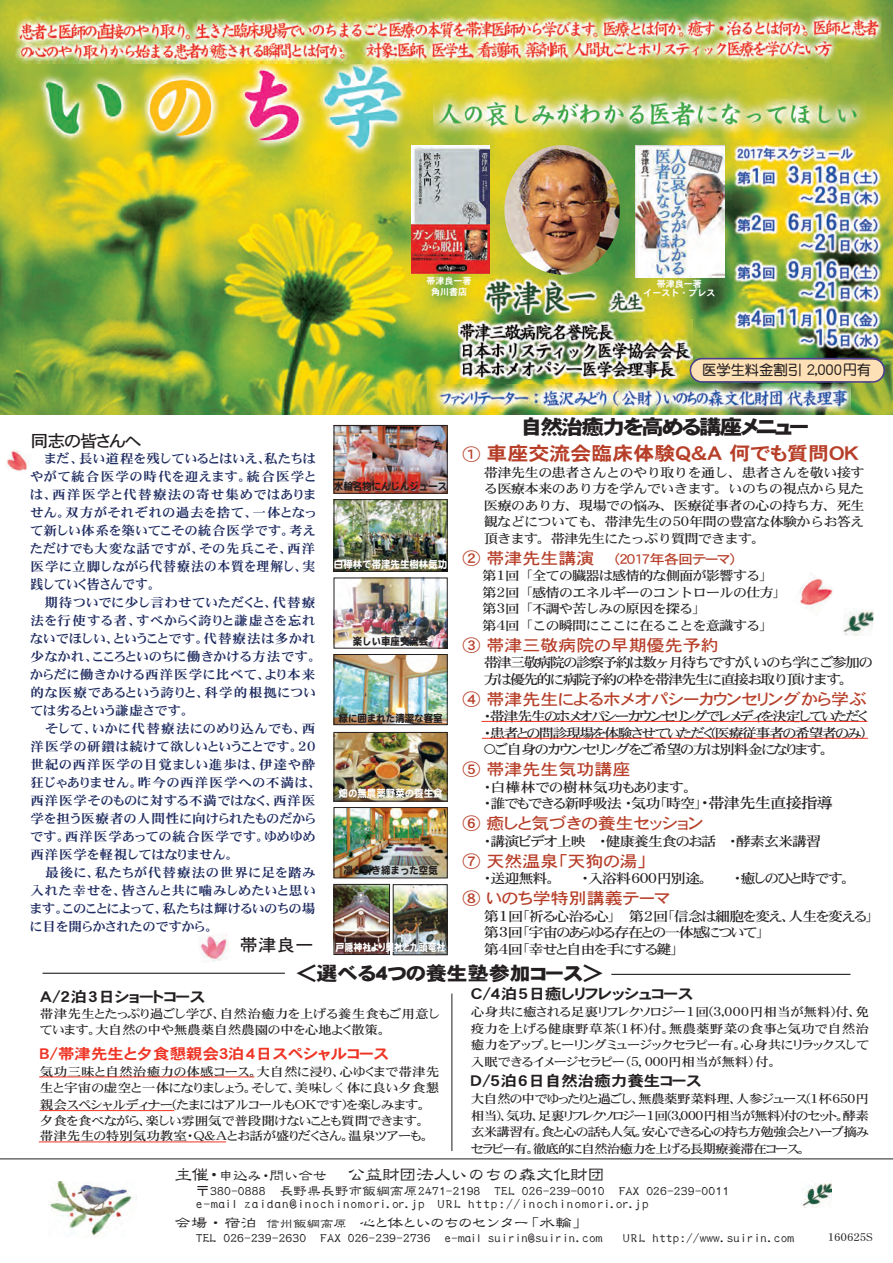
<style>
.page{position:relative;width:893px;height:1263px;background:#fff}
.page>*{position:absolute;margin:0;border:0;box-sizing:border-box;transform-origin:0 0}
.t1{font:20.25px "DFHS Gothic W9 WING RKSJ H";letter-spacing:-.085em;color:#231f20;scale:1.11 1}
.t2{font:18.9px "DFHS Gothic W7 WING RKSJ H";color:#b73f29;scale:1.11 1}
.t3{font:18.9px "DFHS Gothic W9 WING RKSJ H";color:#231f20;scale:1.11 1}
.t4{font:18px "DF Lei Sho SB WIN RKSJ H";letter-spacing:-.05em;color:#231f20}
.t5{font:17.1px "DFHS Gothic W5 WING RKSJ H";letter-spacing:-.055em;color:#231f20;scale:1.05 1}
.t6{font:16.2px "DFHS Gothic W5 WING RKSJ H";color:#b73f29;scale:1.11 1}
.t7{font:14.85px "DFHS Gothic W7 WING RKSJ H";color:#231f20;scale:1.11 1}
.t8{font:14.85px "DF Lei Sho SB WIN RKSJ H";letter-spacing:-.15em;color:#231f20;scale:1.11 1}
.t9{font:14.85px "DFHS Gothic W7 WING RKSJ H";color:#ee3525;scale:1.11 1}
.t10{font:14.25px "DF Maru Gothic Bd WING RKSJ H";color:#231f20}
.t11{font:13.8px/13.5px "DF Lei Sho SB WIN RKSJ H";color:#231f20}
.t12{font:13.5px/16.5px "DFHS Mincho W5 WING RKSJ H";letter-spacing:-.06em;color:#231f20;scale:1.11 1}
.t13{font:13.5px/16.5px "DFHS Mincho W5 WING RKSJ H";letter-spacing:-.09em;color:#231f20;scale:1.11 1}
.t14{font:13.5px/16.5px "DFHS Mincho W5 WINP RKSJ H";letter-spacing:-.12em;color:#231f20;scale:1.11 1}
.t15{font:13.5px/16.5px "DFHS Mincho W5 WING RKSJ H";color:#231f20;scale:1.11 1}
.t16{font:13.5px/18px "DFHS Mincho W7 WING RKSJ H";letter-spacing:.085em;color:#1e2b60;scale:.95 1}
.t17{font:13.5px "DF Lei Sho SB WIN RKSJ H";color:#231f20}
.t18{font:13.5px "DFHS Gothic W5 WING RKSJ H";letter-spacing:-.055em;color:#b73f29;scale:1.11 1}
.t19{font:12.9px/18px "DFHS Mincho W7 WING RKSJ H";letter-spacing:.065em;color:#1e2b60;text-align:justify;scale:1.05 1}
.t20{font:12.9px/16.5px "DFHS Mincho W5 WINP RKSJ H";letter-spacing:-.06em;color:#231f20;text-align:justify;scale:1.11 1}
.t21{font:12.15px/16.5px "DFHS Mincho W5 WING RKSJ H";color:#231f20;text-align:justify;scale:1.11 1}
.t22{font:12.15px/15.9px "DFHS Mincho W5 WING RKSJ H";letter-spacing:.02em;color:#231f20;scale:1.11 1}
.t23{font:10.5px "DF Maru Gothic SB WIN RKSJ H";color:#231f20;scale:.9 1}
.t24{font:10.5px "DF Maru Gothic SB WIN RKSJ H";color:#fff;scale:.9 1}
.t25{font:10.5px "DF Maru Gothic SB WING RKSJ H";color:#fff;scale:.85 1}
.t26{font:10.5px "DFHS Mincho W5 WING RKSJ H";color:#231f20}
.t27{font:9px/10.5px "DFHS Gothic W7 WINP RKSJ H";color:#fff;text-align:center}
.s1{font-size:12.9px}
.s2{font-family:"DFHS Gothic W5 WING RKSJ H";font-size:16.2px}
.s3{font-size:16.2px}
.s4{font-size:10.8px}
.s5{font-size:14.85px}
.s6{font-family:"MS Mincho"}
.s7{font-size:15px}
.s8{font-size:12.15px}
.s9{font-size:13.5px}
</style>
<div class="page">
<img style="left:0;top:0;width:893px;height:414px">
<hr style="left:0;top:1158px;width:893px;height:1px;background:#231f20">
<img style="left:50px;top:1181px;width:82px;height:55px">
<img style="left:504px;top:145px;width:116px;height:130px;border-radius:50%">
<img style="left:799px;top:573px;width:34px;height:37px">
<img style="left:802px;top:1180px;width:30px;height:27px">
<img style="left:484px;top:277px;width:161px;height:37px">
<img style="left:458px;top:320px;width:234px;height:58px">
<img style="left:336px;top:427px;width:109px;height:64px">
<div style="left:334px;top:425px;width:113px;height:68px;border:1px solid #231f20"></div>
<img style="left:336px;top:501px;width:109px;height:68px">
<div style="left:334px;top:499px;width:113px;height:72px;border:1px solid #231f20"></div>
<img style="left:336px;top:580px;width:109px;height:66px">
<img style="left:336px;top:656px;width:109px;height:67px">
<div style="left:334px;top:654px;width:113px;height:71px;border:1px solid #231f20"></div>
<img style="left:336px;top:734px;width:109px;height:65px">
<div style="left:334px;top:732px;width:113px;height:69px;border:1px solid #231f20"></div>
<img style="left:336px;top:809px;width:109px;height:67px">
<div style="left:334px;top:807px;width:113px;height:71px;border:1px solid #231f20"></div>
<hr style="left:39px;top:1141px;width:187px;height:1px;background:#ee3525">
<hr style="left:40px;top:1110px;width:134px;height:1px;background:#ee3525">
<img style="left:336px;top:886px;width:52px;height:67px">
<div style="left:334px;top:884px;width:56px;height:71px;border:1px solid #231f20"></div>
<img style="left:395px;top:886px;width:50px;height:67px">
<div style="left:393px;top:884px;width:54px;height:71px;border:1px solid #231f20"></div>
<hr style="left:451px;top:993px;width:1px;height:158px;background:#231f20">
<hr style="left:43px;top:973px;width:242px;height:1px;background:#231f20">
<hr style="left:611px;top:974px;width:239px;height:1px;background:#231f20">
<img style="left:842px;top:610px;width:32px;height:26px">
<img style="left:6px;top:450px;width:23px;height:22px">
<img style="left:200px;top:934px;width:29px;height:28px">
<hr style="left:39px;top:1076px;width:215px;height:1px;background:#ee3525">
<hr style="left:481px;top:721px;width:386px;height:1px;background:#ee3525">
<hr style="left:482px;top:738px;width:386px;height:1px;background:#ee3525">
<img style="left:411px;top:145px;width:79px;height:128px">
<svg style="left:635px;top:145px;width:90px;height:133px"></svg>
<img style="left:636px;top:145px;width:88px;height:132px">
<img style="left:14px;top:9px;width:867px;height:54px">
<img style="left:26px;top:52px;width:386px;height:103px">
<img style="left:735px;top:143px;width:147px;height:215px">
<svg style="left:690px;top:358px;width:195px;height:25px;background:#e0c7ab"></svg>
<img style="left:433px;top:94px;width:457px;height:43px">
<img style="left:428px;top:414px;width:422px;height:1px">
<img style="left:428px;top:385px;width:422px;height:29px">
<p class="t27" style="left:427px;top:276px;width:46px">帯津良一著角川書店</p>
<p class="t27" style="left:643px;top:279px;width:73px;line-height:9px">帯津良一著<br>イースト・プレス</p>
<h3 class="t5" style="left:30px;top:432px;width:107px">同志の皆さんへ</h3>
<p class="t19" style="left:30px;top:449px;width:273px;text-indent:14px">まだ、長い道程を残しているとはいえ、私たちはやがて統合医学の時代を迎えます。統合医学とは、西洋医学と代替療法の寄せ集めではありません。双方がそれぞれの過去を捨て、一体となって新しい体系を築いてこその統合医学です。考えただけでも大変な話ですが、その先兵こそ、西洋</p>
<p class="t16" style="left:30px;top:557px;width:301px"><span class="s1">医学に立脚しなが</span>ら代替療法の本質を理解し、実践していく皆さんです。</p>
<p class="t19" style="left:30px;top:593px;width:273px;text-indent:14px">期待ついでに少し言わせていただくと、代替療法を行使する者、すべからく誇りと謙虚さを忘れないでほしい、ということです。代替療法は多かれ少なかれ、こころといのちに働きかける方法です。からだに働きかける西洋医学に比べて、より本来的な医療であるという誇りと、科学的根拠については劣るという謙虚さです。</p>
<p class="t19" style="left:30px;top:719px;width:273px;text-indent:15px">そして、いかに代替療法にのめり込んでも、西洋医学の研鑽は続けて欲しいということです。20世紀の西洋医学の目覚ましい進歩は、伊達や酔狂じゃありません。昨今の西洋医学への不満は、西洋医学そのものに対する不満ではなく、西洋医学を担う医療者の人間性に向けられたものだからです。西洋医学あっての統合医学です。ゆめゆめ西洋医学を軽視してはなりません。</p>
<p class="t19" style="left:30px;top:863px;width:273px;text-indent:15px">最後に、私たちが代替療法の世界に足を踏み入れた幸せを、皆さんと共に噛みしめたいと思います。このことによって、私たちは輝けるいのちの場に目を開らかされたのですから。</p>
<h3 class="t5" style="left:240px;top:936px;width:71px">帯津良一</h3>
<p class="t10" style="left:702px;top:362px;width:171px">医学生料金割引 2,000円有</p>
<p class="t23" style="left:334px;top:481px;width:128px">水輪名物にんじんジュース</p>
<p class="t24" style="left:334px;top:559px;width:127px">白樺林で帯津先生樹林気功</p>
<p class="t23" style="left:353px;top:636px;width:85px">楽しい車座交流会</p>
<p class="t23" style="left:339px;top:713px;width:117px">緑に囲まれた清潔な客室</p>
<p class="t24" style="left:339px;top:788px;width:117px">畑の無農薬野菜の養生食</p>
<p class="t23" style="left:343px;top:865px;width:106px">凛と引き締まった空気</p>
<p class="t25" style="left:336px;top:942px;width:131px">戸隠神社より奥社と九頭竜社</p>
<h1 class="t1" style="left:520px;top:417px;width:261px">自然治癒力を高める講座メニュー</h1>
<h2 class="t2" style="left:462px;top:444px;width:358px"><span class="s2">①</span> 車座交流会臨床体験Ｑ＆Ａ何でも質問ＯＫ</h2>
<p class="t20" style="left:484px;top:464px;width:345px">帯津先生の患者さんとのやり取りを通し、患者さんを敬い接する医療本来のあり方を学んでいきます。いのちの視点から見た医療のあり方、現場での悩み、医療従事者の心の持ち方、死生観などについても、帯津先生の50年間の豊富な体験からお答え頂きます。帯津先生にたっぷり質問できます。</p>
<p class="t18" style="left:462px;top:552px;width:249px"><span class="s3">② 帯津先生講演</span> （2017年各回テーマ）</p>
<p class="t20" style="left:482px;top:567px;width:276px;text-align:left">第1回「全ての臓器は感情的な側面が影響する」第2回「感情のエネルギーのコントロールの仕方」第3回「不調や苦しみの原因を探る」<br>第4回「この瞬間にここに在ることを意識する」</p>
<p class="t6" style="left:462px;top:637px;width:232px">③ 帯津三敬病院の早期優先予約</p>
<p class="t14" style="left:484px;top:654px;width:352px">帯津三敬病院の診察予約は数ヶ月待ちですが、いのち学にご参加の方は優先的に病院予約の枠を帯津先生に直接お取り頂けます。</p>
<p class="t6" style="left:462px;top:691px;width:366px">④ 帯津先生によるホメオパシーカウンセリングから学ぶ</p>
<p class="t13" style="left:484px;top:708px;width:347px">・帯津先生のホメオパシーカウンセリングでレメディを決定していただく・患者との問診現場を体験させていただく(医療従事者の希望者のみ）</p>
<p class="t12" style="left:484px;top:741px;width:311px"><span class="s4">○</span>ご自身のカウンセリングをご希望の方は別料金になります。</p>
<p class="t6" style="left:462px;top:761px;width:153px">⑤ 帯津先生気功講座</p>
<p class="t15" style="left:484px;top:779px;width:316px">・白樺林での樹林気功もあります。<br>・誰でもできる新呼吸法・気功「時空」<span class="s5">・帯津先生直接指導</span></p>
<p class="t6" style="left:462px;top:815px;width:219px">⑥ 癒しと気づきの養生セッション</p>
<p class="t12" style="left:484px;top:833px;width:305px">・講演ビデオ上映 ・健康養生食のお話 ・酵素玄米講習</p>
<p class="t6" style="left:462px;top:853px;width:167px">⑦ 天然温泉「天狗の湯」</p>
<p class="t12" style="left:484px;top:870px;width:65px">・送迎無料。</p>
<p class="t12" style="left:581px;top:870px;width:114px">・入浴料600円別途。</p>
<p class="t12" style="left:734px;top:870px;width:105px">・癒しのひと時です。</p>
<p class="t6" style="left:462px;top:890px;width:188px">⑧ いのち学特別講義テーマ</p>
<p class="t12" style="left:484px;top:908px;width:352px">第1回「祈る心治る心」 第2回「信念は細胞を変え、人生を変える」第3回「宇宙のあらゆる存在との一体感について」<br>第4回「幸せと自由を手にする鍵」</p>
<h2 class="t3" style="left:297px;top:964px;width:277px">＜選べる４つの養生塾参加コース＞</h2>
<p class="t7" style="left:40px;top:989px;width:150px">A/2泊3日ショートコース</p>
<p class="t22" style="left:40px;top:1006px;width:361px">帯津先生とたっぷり過ごし学び、自然治癒力を上げる養生食もご用意しています。大自然の中や無農薬自然農園の中を心地よく散策。</p>
<p class="t9" style="left:40px;top:1046px;width:316px">B/帯津先生と夕食懇親会３泊4日スペシャルコース</p>
<p class="t21" style="left:40px;top:1063px;width:361px;text-align:left">気功三昧と自然治癒力の体感コース。大自然に浸り、心ゆくまで帯津先生と宇宙の虚空と一体になりましょう。そして、美味し<span class="s6">く</span>体に良い夕食懇親会スペシャルディナー(たまにはアルコールもＯＫです)を楽しみます。夕食を食べながら、楽しい雰囲気で普段聞けないことも質問できます。</p>
<p class="t21" style="left:40px;top:1127px;width:351px">帯津先生の特別気功教室・Ｑ＆Ａとお話が盛りだくさん。温泉ツアーも。</p>
<p class="t7" style="left:471px;top:986px;width:202px">C/4泊5日癒しリフレッシュコース</p>
<p class="t21" style="left:471px;top:1003px;width:360px">心身共に癒される足裏リフレクソロジー1回(3,000円相当が無料)付、免疫力を上げる健康野草茶(1杯)付。無農薬野菜の食事と気功で自然治癒力をアップ。ヒーリングミュージックセラピー有。心身共にリラックスして入眠できるイメージセラピー（５，０００円相当が無料）付。</p>
<p class="t7" style="left:471px;top:1073px;width:209px">Ｄ/5泊6日自然治癒力養生コース</p>
<p class="t21" style="left:471px;top:1090px;width:360px">大自然の中でゆったりと過ごし、無農薬野菜料理、人参ジュース(1杯650円相当)、気功、足裏リフレクソロジー1回(3,000円相当が無料)付のセット。酵素玄米講習有。食と心の話も人気。安心できる心の持ち方勉強会とハーブ摘みセラピー有。徹底的に自然治癒力を上げる長期療養滞在コース。</p>
<h3 class="t4" style="left:175px;top:1165px;width:432px">主催・<span class="s7">申込み・問い合せ</span> 公益財団法人いのちの森文化財団</h3>
<p class="t11" style="left:196px;top:1184px;width:535px">〒380-0888 長野県長野市飯綱高原2471-2198 TEL 026-239-0010 FAX 026-239-0011 e-mail zaidan@inochinomori.or.jp URL http://inochinomori.or.jp</p>
<p class="t8" style="left:174px;top:1215px;width:375px">会場・宿泊 <span class="s8">信州飯綱高原</span> 心と体といのちのセンター「水輪」</p>
<p class="t11" style="left:196px;top:1231px;width:408px">TEL 026-239-2630 FAX 026-239-2736 <span class="s9">e-mail suirin@suirin.com</span></p>
<p class="t17" style="left:623px;top:1231px;width:173px">URL http://www.suirin.com</p>
<p class="t26" style="left:828px;top:1232px;width:46px">160625S</p>
</div>
